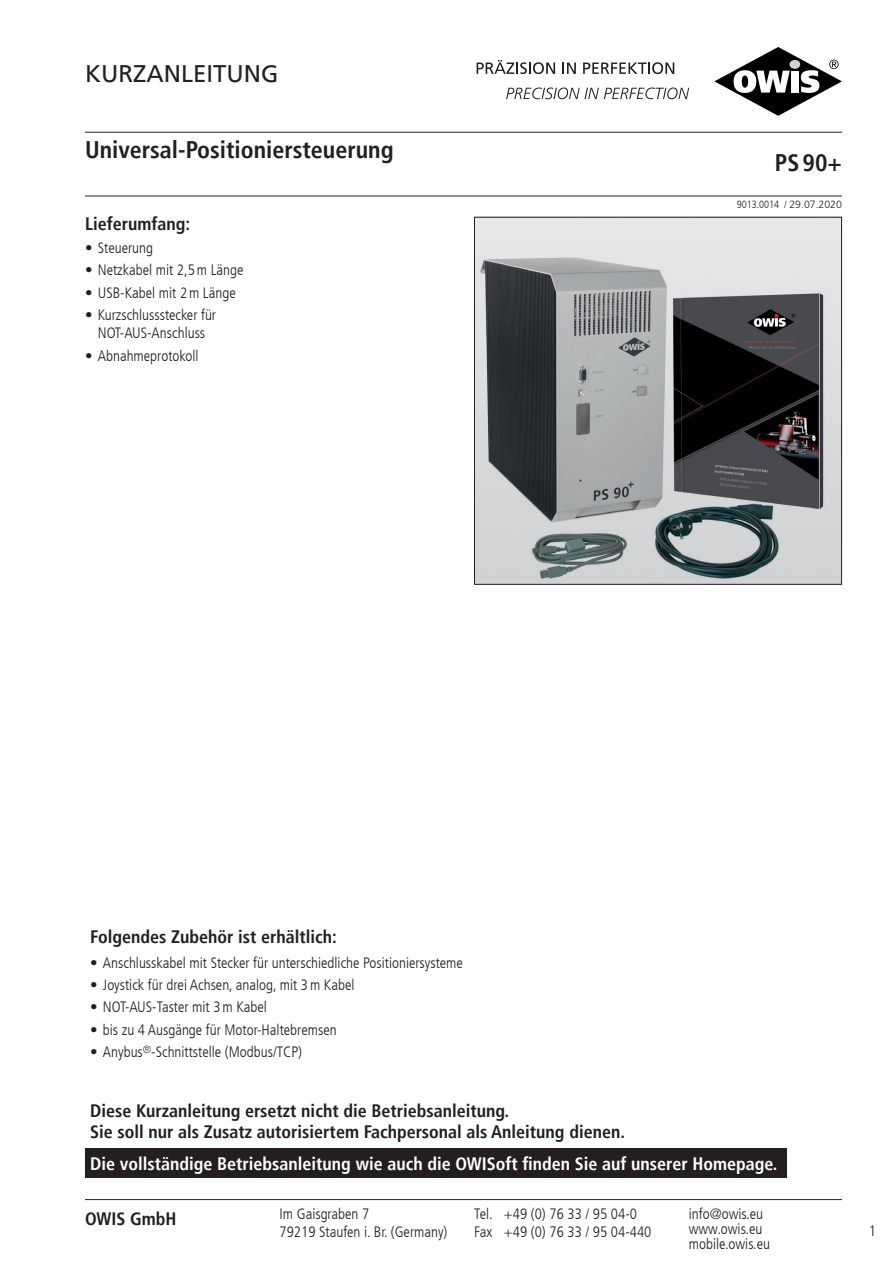
<style>
.page{position:relative;width:893px;height:1263px;background:#fff}
.page>*{position:absolute;margin:0;border:0;box-sizing:border-box;transform-origin:0 0}
.t1{font:700 condensed 24px "Frutiger LT";color:#231f20}
.t2{font:24px "Frutiger LT";color:#231f20}
.t3{font:700 condensed 18px/21.8px "Frutiger LT";color:#231f20}
.t4{font:700 condensed 18px "Frutiger LT";color:#fff}
.t5{font:300 condensed 15px/18px "Frutiger LT";color:#231f20}
.t6{font:300 condensed 10.5px "Frutiger LT";color:#231f20}
.s1{font-stretch:normal}
</style>
<div class="page">
<img style="left:476px;top:219px;width:364px;height:364px">
<div style="left:474px;top:217px;width:368px;height:368px;border:1px solid #231f20"></div>
<div style="left:85px;top:1148px;width:702px;height:30px;background:#231f20"></div>
<hr style="left:85px;top:132px;width:757px;height:1px;background:#231f20">
<hr style="left:85px;top:196px;width:757px;height:1px;background:#231f20">
<hr style="left:85px;top:1199px;width:757px;height:1px;background:#231f20">
<svg style="left:714px;top:47px;width:128px;height:69px"></svg>
<svg style="left:477px;top:60px;width:78px;height:14px"></svg>
<svg style="left:562px;top:63px;width:14px;height:11px"></svg>
<svg style="left:583px;top:62px;width:91px;height:12px"></svg>
<svg style="left:506px;top:88px;width:183px;height:11px"></svg>
<h1 class="t2" style="left:85px;top:59px;width:195px">KURZANLEITUNG</h1>
<h1 class="t1" style="left:85px;top:136px;width:310px">Universal-Positioniersteuerung</h1>
<p class="t3" style="left:85px;top:213px;width:107px">Lieferumfang:</p>
<p class="t5" style="left:85px;top:239px;width:70px">• Steuerung</p>
<p class="t5" style="left:85px;top:261px;width:160px">• Netzkabel mit 2,5m Länge</p>
<p class="t5" style="left:85px;top:284px;width:152px">• USB-Kabel mit 2m Länge</p>
<p class="t5" style="left:85px;top:306px;width:133px;text-align:center">• Kurzschlussstecker für<br>NOT-AUS-Anschluss</p>
<p class="t5" style="left:85px;top:347px;width:115px">• Abnahmeprotokoll</p>
<h1 class="t1" style="left:775px;top:148px;width:69px">PS90+</h1>
<p class="t6" style="left:737px;top:198px;width:107px">9013.0014 / <span class="s1">29.07.2020</span></p>
<p class="t3" style="left:90px;top:926px;width:248px">Folgendes Zubehör ist erhältlich:</p>
<p class="t5" style="left:90px;top:954px;width:374px">• Anschlusskabel mit Stecker für unterschiedliche Positioniersysteme</p>
<p class="t5" style="left:90px;top:976px;width:266px">• Joystick für drei Achsen, analog, mit 3m Kabel</p>
<p class="t5" style="left:90px;top:998px;width:178px">• NOT-AUS-Taster mit 3m Kabel</p>
<p class="t5" style="left:90px;top:1021px;width:248px">• bis zu 4 Ausgänge für Motor-Haltebremsen</p>
<p class="t5" style="left:90px;top:1043px;width:214px">• Anybus<sup>®</sup>-Schnittstelle (Modbus/TCP)</p>
<p class="t3" style="left:90px;top:1099px;width:536px">Diese Kurzanleitung ersetzt nicht die Betriebsanleitung.<br>Sie soll nur als Zusatz autorisiertem Fachpersonal als Anleitung dienen.</p>
<p class="t4" style="left:90px;top:1153px;width:689px">Die vollständige Betriebsanleitung wie auch die OWISoft finden Sie auf unserer Homepage.</p>
<p class="t3" style="left:85px;top:1208px;width:93px">OWIS GmbH</p>
<p class="t5" style="left:689px;top:1206px;width:83px;line-height:15px">info@owis.eu www.owis.eu mobile.owis.eu</p>
<p class="t5" style="left:474px;top:1205px;width:179px">Tel. +49 (0) 76 33 / 95 04-0<br>Fax +49 (0) 76 33 / 95 04-440</p>
<p class="t5" style="left:280px;top:1205px;width:169px">Im Gaisgraben 7<br>79219 Staufen i. Br. (Germany)</p>
<p class="t5" style="left:869px;top:1222px;width:9px">1</p>
</div>
